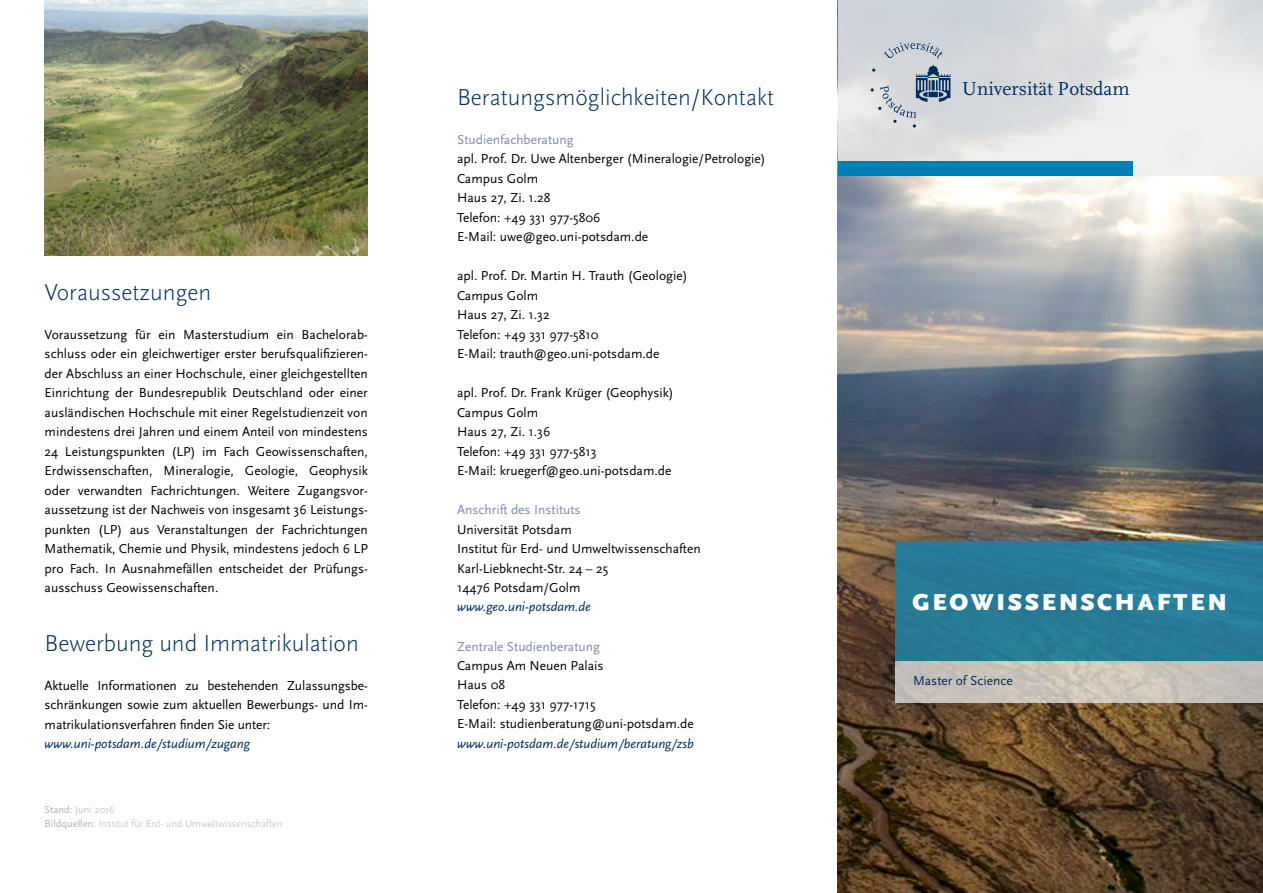
<style>
.page{position:relative;width:1263px;height:893px;background:#fff}
.page>*{position:absolute;margin:0;border:0;box-sizing:border-box;transform-origin:0 0}
.t1{font:300 24px "Scala Sans Pro";color:#002d5c}
.t2{font:900 24px "Scala Sans Pro";letter-spacing:.11em;color:#fff}
.t3{font:19.5px "Scala";color:#002d5c}
.t4{font:13.5px/19.5px "Scala Sans Pro";color:#000}
.t5{font:italic 13.5px "Scala Sans Pro";color:#002d5c}
.t6{font:13.5px "Scala Sans Pro";color:#808bac}
.t7{font:13.5px "Scala Sans Pro";color:#002d5c}
.t8{font:300 10.5px/13.5px "Scala Sans Pro";color:#b1b2b3}
.s1{font-weight:400}
</style>
<div class="page">
<img style="left:45px;top:0;width:323px;height:255px">
<img style="left:838px;top:176px;width:425px;height:717px">
<svg style="left:895px;top:660px;width:368px;height:43px;background:#c5c0b9"></svg>
<svg style="left:838px;top:0;width:425px;height:176px;background:#e0e2e4"></svg>
<svg style="left:884px;top:43px;width:58px;height:15px"></svg>
<svg style="left:870px;top:64px;width:80px;height:64px;background:#b9c0ca"></svg>
<div style="left:838px;top:161px;width:294px;height:15px;background:#007fb5"></div>
<div style="left:895px;top:541px;width:368px;height:119px;background:#287b97"></div>
<h1 class="t1" style="left:45px;top:278px;width:168px">Voraussetzungen</h1>
<p class="t4" style="left:45px;top:324px;width:325px;text-align:justify">Voraussetzung für ein Masterstudium ein Bachelorab&shy;schluss oder ein gleichwertiger erster berufsqualifizieren&shy;der Abschluss an einer Hochschule, einer gleichgestellten Einrichtung der Bundesrepublik Deutschland oder einer ausländischen Hochschule mit einer Regelstudienzeit von mindestens drei Jahren und einem Anteil von mindestens 24 Leistungspunkten (LP) im Fach Geowissenschaften, Erdwissenschaften, Mineralogie, Geologie, Geophysik oder verwandten Fachrichtungen. Weitere Zugangsvor&shy;aussetzung ist der Nachweis von insgesamt 36 Leistungs&shy;punkten (LP) aus Veranstaltungen der Fachrichtungen Mathematik, Chemie und Physik, mindestens jedoch 6 LP pro Fach. In Ausnahmefällen entscheidet der Prüfungs&shy;ausschuss Geowissenschaften.</p>
<h1 class="t1" style="left:45px;top:629px;width:316px">Bewerbung und Immatrikulation</h1>
<p class="t4" style="left:45px;top:675px;width:325px;text-align:justify">Aktuelle Informationen zu bestehenden Zulassungsbe&shy;schränkungen sowie zum aktuellen Bewerbungs- und Im&shy;matrikulationsverfahren finden Sie unter:</p>
<p class="t5" style="left:45px;top:736px;width:207px">www.uni-potsdam.de/studium/zugang</p>
<p class="t8" style="left:45px;top:803px;width:239px"><span class="s1">Stand:</span> Juni 2016<br><span class="s1">Bildquellen:</span> Institut für Erd- und Umweltwissenschaften</p>
<h1 class="t1" style="left:457px;top:83px;width:319px">Beratungsmöglichkeiten/Kontakt</h1>
<p class="t6" style="left:457px;top:131px;width:118px">Studienfachberatung</p>
<p class="t4" style="left:457px;top:149px;width:310px">apl. Prof. Dr. Uwe Altenberger (Mineralogie/Petrologie)<br>Campus Golm<br>Haus 27, Zi. 1.28<br>Telefon: +49 331 977-5806<br>E-Mail: uwe@geo.uni-potsdam.de</p>
<p class="t4" style="left:457px;top:266px;width:232px">apl. Prof. Dr. Martin H. Trauth (Geologie)<br>Campus Golm<br>Haus 27, Zi. 1.32<br>Telefon: +49 331 977-5810<br>E-Mail: trauth@geo.uni-potsdam.de</p>
<p class="t4" style="left:457px;top:383px;width:218px">apl. Prof. Dr. Frank Krüger (Geophysik)<br>Campus Golm<br>Haus 27, Zi. 1.36<br>Telefon: +49 331 977-5813<br>E-Mail: kruegerf@geo.uni-potsdam.de</p>
<p class="t6" style="left:457px;top:502px;width:125px">Anschrift des Instituts</p>
<p class="t4" style="left:457px;top:519px;width:245px">Universität Potsdam<br>Institut für Erd- und Umweltwissenschaften<br>Karl-Liebknecht-Str. 24 – 25<br>14476 Potsdam/Golm</p>
<p class="t5" style="left:457px;top:599px;width:135px">www.geo.uni-potsdam.de</p>
<p class="t6" style="left:457px;top:638px;width:144px">Zentrale Studienberatung</p>
<p class="t4" style="left:457px;top:656px;width:238px">Campus Am Neuen Palais<br>Haus 08<br>Telefon: +49 331 977-1715<br>E-Mail: studienberatung@uni-potsdam.de</p>
<p class="t5" style="left:457px;top:736px;width:238px">www.uni-potsdam.de/studium/beratung/zsb</p>
<h2 class="t3" style="left:962px;top:78px;width:169px">Universität Potsdam</h2>
<h1 class="t2" style="left:912px;top:587px;width:315px">GEOWISSENSCHAFTEN</h1>
<p class="t7" style="left:913px;top:673px;width:101px">Master of Science</p>
</div>
